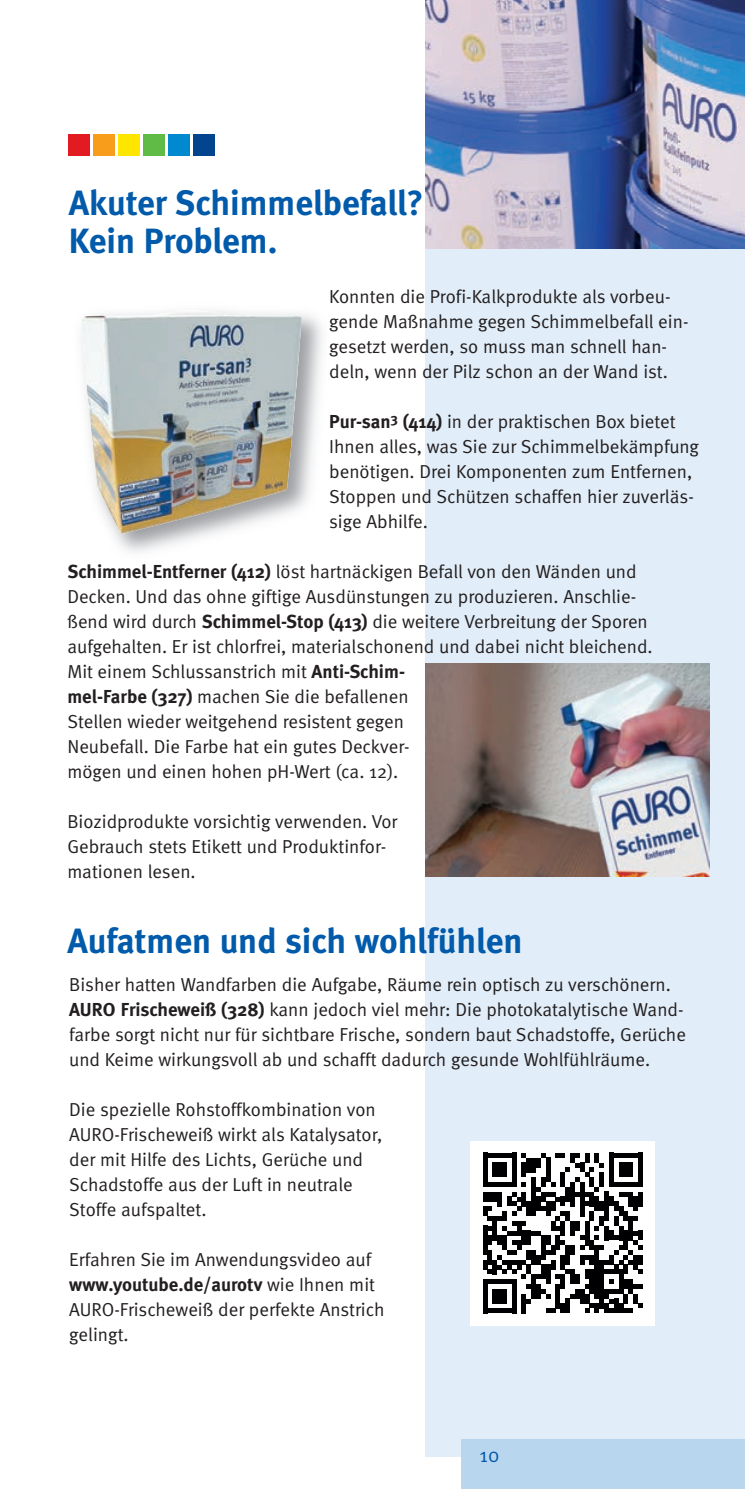
<style>
.page{position:relative;width:745px;height:1489px;background:#fff}
.page>*{position:absolute;margin:0;border:0;box-sizing:border-box;transform-origin:0 0}
.t1{font:700 35px/37.5px "Meta";color:#015aaa}
.t2{font:20px "Meta Normal";color:#015aaa}
.t3{font:18.75px/25px "Meta Normal";color:#231f20}
.t4{font:18.75px/25px "Meta Normal LF";color:#231f20}
.t5{font:700 18.75px "Meta";color:#231f20}
.s1{font-family:"Meta";font-weight:700}
.s2{font-family:"Meta Normal";font-weight:400}
</style>
<div class="page">
<div style="left:425px;top:223px;width:319px;height:1233px;background:#e1edf8"></div>
<div style="left:461px;top:1439px;width:283px;height:49px;background:#b9d6ef"></div>
<img style="left:82px;top:310px;width:219px;height:224px">
<img style="left:425px;top:0;width:319px;height:248px">
<img style="left:425px;top:664px;width:284px;height:212px">
<div style="left:470px;top:1140px;width:184px;height:185px;background:#fff"></div>
<div style="left:482px;top:1152px;width:5px;height:34px;background:#000002"></div>
<div style="left:482px;top:1191px;width:5px;height:10px;background:#000002"></div>
<div style="left:482px;top:1206px;width:5px;height:9px;background:#000002"></div>
<div style="left:482px;top:1225px;width:5px;height:29px;background:#000002"></div>
<div style="left:482px;top:1259px;width:5px;height:10px;background:#000002"></div>
<div style="left:482px;top:1279px;width:5px;height:34px;background:#000002"></div>
<svg style="left:487px;top:1152px;width:155px;height:161px"></svg>
<div style="left:69px;top:135px;width:21px;height:21px;background:#e21a21"></div>
<div style="left:94px;top:135px;width:21px;height:21px;background:#f89c1c"></div>
<div style="left:118px;top:135px;width:22px;height:21px;background:#ffe601"></div>
<div style="left:143px;top:135px;width:21px;height:21px;background:#60bb46"></div>
<div style="left:168px;top:135px;width:21px;height:21px;background:#0089cf"></div>
<div style="left:193px;top:135px;width:21px;height:21px;background:#02448d"></div>
<h1 class="t1" style="left:69px;top:184px;width:356px">Akuter Schimmelbefall?<br>Kein Problem.</h1>
<p class="t4" style="left:329px;top:283px;width:360px">Konnten die Profi-Kalkprodukte als vorbeu&shy;gende Maßnahme gegen Schimmelbefall ein&shy;gesetzt werden, so muss man schnell han&shy;deln, wenn der Pilz schon an der Wand ist.</p>
<p class="t3" style="left:329px;top:408px;width:371px"><span class="s1">Pur-san</span><sup>3</sup> <span class="s1">(414)</span> in der praktischen Box bietet Ihnen alles, was Sie zur Schimmelbekämpfung benötigen. Drei Komponenten zum Entfernen, Stoppen und Schützen schaffen hier zuverläs&shy;sige Abhilfe.</p>
<p class="t3" style="left:67px;top:558px;width:586px"><span class="s1">Schimmel-Entferner (412)</span> löst hartnäckigen Befall von den Wänden und Decken. Und das ohne giftige Ausdünstungen zu produzieren. Anschlie&shy;ßend wird durch <span class="s1">Schimmel-Stop (413)</span> die weitere Verbreitung der Sporen aufgehalten. Er ist chlorfrei, materialschonend und dabei nicht bleichend.<br>Mit einem Schlussanstrich mit <span class="s1">Anti-Schim-<br>mel-Farbe (327)</span> machen Sie die befallenen<br>Stellen wieder weitgehend resistent gegen<br>Neubefall. Die Farbe hat ein gutes Deckver-<br>mögen und einen hohen pH-Wert (ca. 12).</p>
<p class="t3" style="left:67px;top:808px;width:331px">Biozidprodukte vorsichtig verwenden. Vor<br>Gebrauch stets Etikett und Produktinfor&shy;mationen lesen.</p>
<h1 class="t1" style="left:67px;top:921px;width:456px">Aufatmen und sich wohlfühlen</h1>
<p class="t3" style="left:69px;top:971px;width:618px">Bisher hatten Wandfarben die Aufgabe, Räume rein optisch zu verschönern.<br><span class="s1">AURO Frischeweiß (328)</span> kann jedoch viel mehr: Die photokatalytische Wand&shy;farbe sorgt nicht nur für sichtbare Frische, sondern baut Schadstoffe, Gerüche und Keime wirkungsvoll ab und schafft dadurch gesunde Wohlfühlräume.</p>
<p class="t3" style="left:69px;top:1096px;width:314px">Die spezielle Rohstoffkombination von AURO-Frischeweiß wirkt als Katalysator, der mit Hilfe des Lichts, Gerüche und Schadstoffe aus der Luft in neutrale Stoffe aufspaltet.</p>
<p class="t3" style="left:69px;top:1246px;width:303px">Erfahren Sie im Anwendungsvideo auf</p>
<p class="t5" style="left:69px;top:1272px;width:307px">www.youtube.de/aurotv <span class="s2">wie Ihnen mit</span></p>
<p class="t3" style="left:69px;top:1296px;width:316px">AURO-Frischeweiß der perfekte Anstrich gelingt.</p>
<p class="t2" style="left:479px;top:1443px;width:21px">10</p>
</div>
